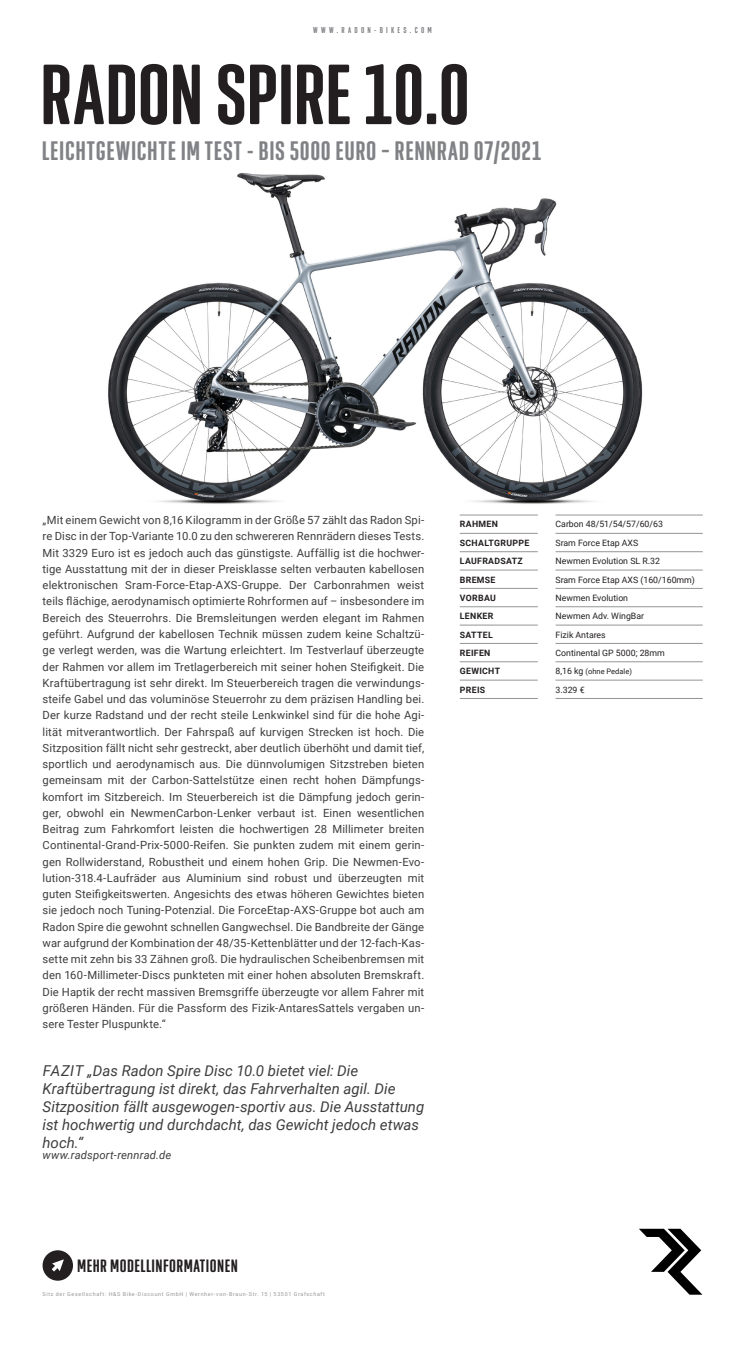
<style>
.page{position:relative;width:745px;height:1347px;background:#fff}
.page>*{position:absolute;margin:0;border:0;box-sizing:border-box;transform-origin:0 0}
.t1{font:600 87.5px "Geogrotesque X Comp";letter-spacing:-.005em;color:#231f20}
.t2{font:600 27.5px "Geogrotesque X Comp";letter-spacing:.025em;color:#808285}
.t3{font:600 18.38px "Geogrotesque X Comp";letter-spacing:.025em;color:#231f20}
.t4{font:italic 15px/18px "Roboto";color:#3e3e3f}
.t5{font:11.25px/16.2px "Roboto";letter-spacing:.01em;color:#3e3e3f;text-align:justify}
.t6{font:italic 11.25px "Roboto";letter-spacing:.015em;color:#3e3e3f}
.t7{font:8.75px "Roboto";color:#231f20}
.t8{font:700 8.75px "Roboto";letter-spacing:.035em;color:#231f20}
.t9{font:600 8.75px "Geogrotesque X Comp";letter-spacing:.375em;color:#808285}
.t10{font:7.5px "Roboto";color:#231f20}
.t11{font:5.38px "Roboto";letter-spacing:.12em;color:#939598}
.s1{font-size:8.75px}
</style>
<div class="page">
<hr style="left:459px;top:515px;width:78px;height:1px;background:#939598">
<hr style="left:459px;top:533px;width:78px;height:1px;background:#939598">
<hr style="left:459px;top:551px;width:78px;height:1px;background:#939598">
<hr style="left:459px;top:570px;width:78px;height:1px;background:#939598">
<hr style="left:459px;top:588px;width:78px;height:1px;background:#939598">
<hr style="left:459px;top:606px;width:78px;height:1px;background:#939598">
<hr style="left:459px;top:625px;width:78px;height:1px;background:#939598">
<hr style="left:459px;top:643px;width:78px;height:1px;background:#939598">
<hr style="left:459px;top:661px;width:78px;height:1px;background:#939598">
<hr style="left:459px;top:680px;width:78px;height:1px;background:#939598">
<hr style="left:459px;top:698px;width:78px;height:1px;background:#939598">
<hr style="left:555px;top:515px;width:147px;height:1px;background:#939598">
<hr style="left:555px;top:533px;width:147px;height:1px;background:#939598">
<hr style="left:555px;top:551px;width:147px;height:1px;background:#939598">
<hr style="left:555px;top:570px;width:147px;height:1px;background:#939598">
<hr style="left:555px;top:588px;width:147px;height:1px;background:#939598">
<hr style="left:555px;top:606px;width:147px;height:1px;background:#939598">
<hr style="left:555px;top:625px;width:147px;height:1px;background:#939598">
<hr style="left:555px;top:643px;width:147px;height:1px;background:#939598">
<hr style="left:555px;top:661px;width:147px;height:1px;background:#939598">
<hr style="left:555px;top:680px;width:147px;height:1px;background:#939598">
<hr style="left:555px;top:698px;width:147px;height:1px;background:#939598">
<img style="left:108px;top:173px;width:535px;height:331px">
<svg style="left:43px;top:1250px;width:30px;height:30px"></svg>
<svg style="left:639px;top:1228px;width:63px;height:66px"></svg>
<p class="t9" style="left:313px;top:24px;width:120px">WWW.RADON-BIKES.COM</p>
<p class="t1" style="left:40px;top:40px;width:431px">RADON SPIRE 10.0</p>
<p class="t2" style="left:42px;top:134px;width:500px">LEICHTGEWICHTE IM TEST - BIS 5000 EURO – RENNRAD 07/2021</p>
<p class="t5" style="left:43px;top:511px;width:383px">„Mit einem Gewicht von 8,16 Kilogramm in der Größe 57 zählt das Radon Spi&shy;re Disc in der Top-Variante 10.0 zu den schwereren Rennrädern dieses Tests.<br>Mit 3329 Euro ist es jedoch auch das günstigste. Auffällig ist die hochwer&shy;tige Ausstattung mit der in dieser Preisklasse selten verbauten kabellosen elektronischen Sram-Force-Etap-AXS-Gruppe. Der Carbonrahmen weist teils flächige, aerodynamisch optimierte Rohrformen auf – insbesondere im Bereich des Steuerrohrs. Die Bremsleitungen werden elegant im Rahmen geführt. Aufgrund der kabellosen Technik müssen zudem keine Schaltzü&shy;ge verlegt werden, was die Wartung erleichtert. Im Testverlauf überzeugte der Rahmen vor allem im Tretlagerbereich mit seiner hohen Steifigkeit. Die Kraftübertragung ist sehr direkt. Im Steuerbereich tragen die verwindungs&shy;steife Gabel und das voluminöse Steuerrohr zu dem präzisen Handling bei.<br>Der kurze Radstand und der recht steile Lenkwinkel sind für die hohe Agi&shy;lität mitverantwortlich. Der Fahrspaß auf kurvigen Strecken ist hoch. Die Sitzposition fällt nicht sehr gestreckt, aber deutlich überhöht und damit tief, sportlich und aerodynamisch aus. Die dünnvolumigen Sitzstreben bieten gemeinsam mit der Carbon-Sattelstütze einen recht hohen Dämpfungs&shy;komfort im Sitzbereich. Im Steuerbereich ist die Dämpfung jedoch gerin&shy;ger, obwohl ein NewmenCarbon-Lenker verbaut ist. Einen wesentlichen Beitrag zum Fahrkomfort leisten die hochwertigen 28 Millimeter breiten Continental-Grand-Prix-5000-Reifen. Sie punkten zudem mit einem gerin&shy;gen Rollwiderstand, Robustheit und einem hohen Grip. Die Newmen-Evo&shy;lution-318.4-Laufräder aus Aluminium sind robust und überzeugten mit guten Steifigkeitswerten. Angesichts des etwas höheren Gewichtes bieten sie jedoch noch Tuning-Potenzial. Die ForceEtap-AXS-Gruppe bot auch am Radon Spire die gewohnt schnellen Gangwechsel. Die Bandbreite der Gänge war aufgrund der Kombination der 48/35-Kettenblätter und der 12-fach-Kas&shy;sette mit zehn bis 33 Zähnen groß. Die hydraulischen Scheibenbremsen mit den 160-Millimeter-Discs punkteten mit einer hohen absoluten Bremskraft.<br>Die Haptik der recht massiven Bremsgriffe überzeugte vor allem Fahrer mit größeren Händen. Für die Passform des Fizik-AntaresSattels vergaben un&shy;sere Tester Pluspunkte.“</p>
<p class="t4" style="left:43px;top:1060px;width:383px">FAZIT „Das Radon Spire Disc 10.0 bietet viel: Die Kraftübertragung ist direkt, das Fahrverhalten agil. Die Sitzposition fällt ausgewogen-sportiv aus. Die Ausstattung ist hochwertig und durchdacht, das Gewicht jedoch etwas hoch.“</p>
<p class="t6" style="left:43px;top:1147px;width:130px">www.radsport-rennrad.de</p>
<p class="t8" style="left:459px;top:518px;width:39px">RAHMEN</p>
<p class="t7" style="left:555px;top:518px;width:109px">Carbon 48/51/54/57/60/63</p>
<p class="t8" style="left:459px;top:536px;width:71px">SCHALTGRUPPE</p>
<p class="t7" style="left:555px;top:536px;width:84px">Sram Force Etap AXS</p>
<p class="t8" style="left:459px;top:555px;width:64px">LAUFRADSATZ</p>
<p class="t7" style="left:555px;top:555px;width:106px">Newmen Evolution SL R.32</p>
<p class="t8" style="left:459px;top:573px;width:37px">BREMSE</p>
<p class="t7" style="left:555px;top:573px;width:141px">Sram Force Etap AXS (160/160mm)</p>
<p class="t8" style="left:459px;top:591px;width:37px">VORBAU</p>
<p class="t7" style="left:555px;top:591px;width:74px">Newmen Evolution</p>
<p class="t8" style="left:459px;top:610px;width:35px">LENKER</p>
<p class="t7" style="left:555px;top:610px;width:90px">Newmen Adv. WingBar</p>
<p class="t8" style="left:459px;top:628px;width:34px">SATTEL</p>
<p class="t7" style="left:555px;top:628px;width:52px">Fizik Antares</p>
<p class="t8" style="left:459px;top:646px;width:32px">REIFEN</p>
<p class="t7" style="left:555px;top:646px;width:111px">Continental GP 5000; 28mm</p>
<p class="t8" style="left:459px;top:665px;width:42px">GEWICHT</p>
<p class="t10" style="left:555px;top:666px;width:78px"><span class="s1">8,16 kg</span> (ohne Pedale)</p>
<p class="t8" style="left:459px;top:683px;width:27px">PREIS</p>
<p class="t7" style="left:555px;top:683px;width:31px">3.329 €</p>
<p class="t3" style="left:77px;top:1254px;width:162px">MEHR MODELLINFORMATIONEN</p>
<p class="t11" style="left:43px;top:1289px;width:284px">Sitz der Gesellschaft: H&amp;S Bike-Discount GmbH | Wernher-von-Braun-Str. 15 | 53501 Grafschaft</p>
</div>
